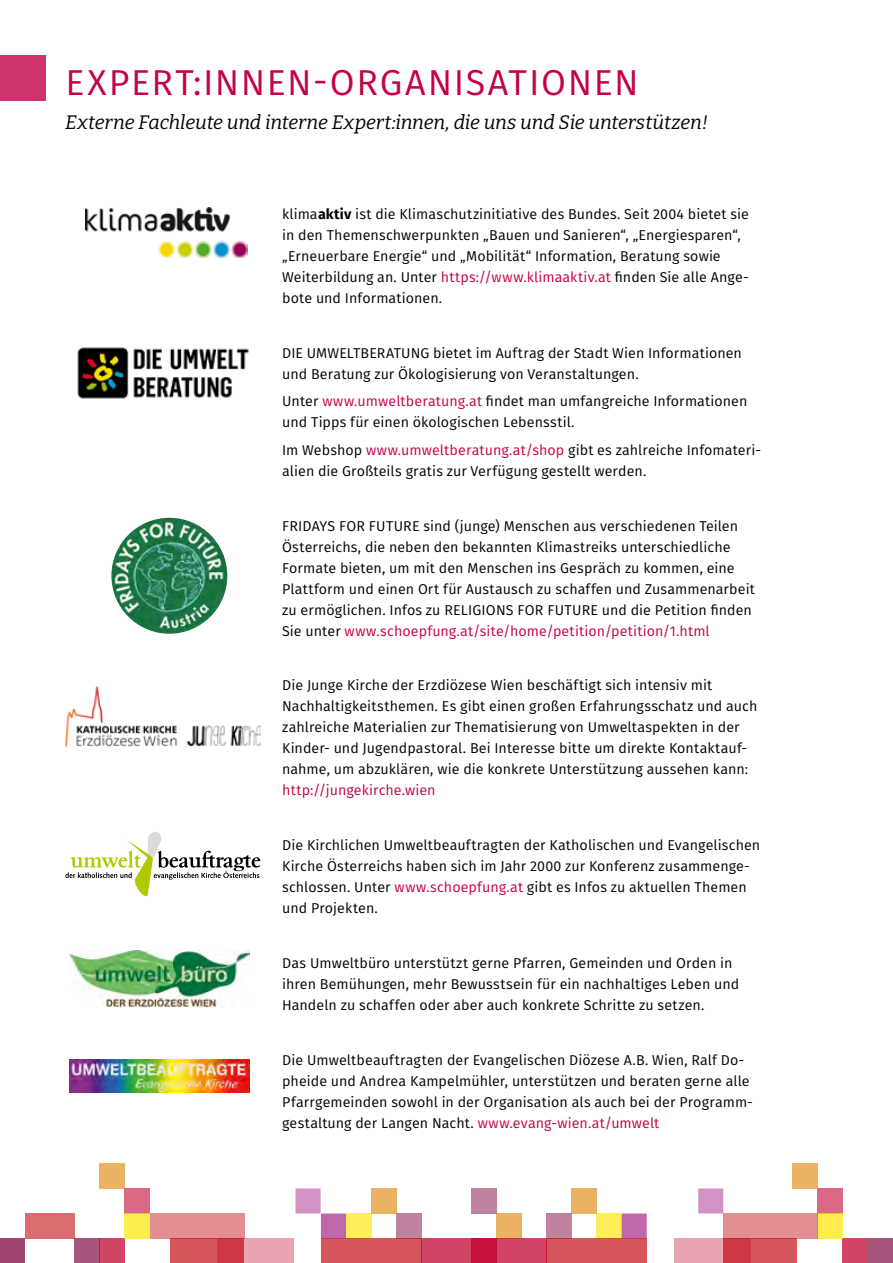
<style>
.page{position:relative;width:893px;height:1263px;background:#fff}
.page>*{position:absolute;margin:0;border:0;box-sizing:border-box;transform-origin:0 0}
.t1{font:36px "Fira Sans";letter-spacing:.045em;color:#c40049}
.t2{font:italic 19.5px "Bitter";letter-spacing:-.015em;color:#000}
.t3{font:14.25px/21px "Fira Sans";letter-spacing:.01em;color:#000}
.t4{font:14.25px "Fira Sans";color:#c40049}
.s1{font-weight:700}
.s2{color:#c40049}
</style>
<div class="page">
<div style="left:0;top:56px;width:45px;height:45px;background:#cf336d"></div>
<img style="left:77px;top:347px;width:172px;height:52px">
<img style="left:85px;top:208px;width:162px;height:49px">
<img style="left:111px;top:518px;width:116px;height:116px;border-radius:58px">
<svg style="left:65px;top:832px;width:195px;height:65px"></svg>
<img style="left:70px;top:950px;width:179px;height:57px">
<div style="left:496px;top:1213px;width:25px;height:25px;background:#ecb264"></div>
<div style="left:868px;top:1238px;width:25px;height:25px;background:#a7557d"></div>
<div style="left:546px;top:1213px;width:26px;height:25px;background:#be829f"></div>
<div style="left:843px;top:1238px;width:25px;height:25px;background:#d34566"></div>
<div style="left:471px;top:1238px;width:75px;height:25px;background:#d34566"></div>
<div style="left:818px;top:1188px;width:25px;height:25px;background:#db6984"></div>
<div style="left:597px;top:1213px;width:25px;height:25px;background:#ffed5a"></div>
<div style="left:818px;top:1213px;width:25px;height:25px;background:#ffec4d"></div>
<svg style="left:622px;top:1213px;width:25px;height:25px"></svg>
<svg style="left:698px;top:1188px;width:25px;height:25px"></svg>
<div style="left:572px;top:1188px;width:25px;height:25px;background:#ecb264"></div>
<div style="left:793px;top:1163px;width:25px;height:25px;background:#ecb264"></div>
<div style="left:674px;top:1238px;width:77px;height:25px;background:#e9a4b4"></div>
<div style="left:723px;top:1213px;width:95px;height:25px;background:#e38e91"></div>
<svg style="left:723px;top:1238px;width:74px;height:25px;background:#d34950"></svg>
<div style="left:546px;top:1238px;width:101px;height:25px;background:#d6575b"></div>
<div style="left:471px;top:1188px;width:25px;height:25px;background:#be829f"></div>
<div style="left:75px;top:1238px;width:25px;height:25px;background:#a7557d"></div>
<div style="left:0;top:1238px;width:25px;height:25px;background:#9f4570"></div>
<div style="left:396px;top:1213px;width:25px;height:25px;background:#be829f"></div>
<div style="left:100px;top:1238px;width:25px;height:25px;background:#d34566"></div>
<svg style="left:421px;top:1238px;width:75px;height:25px;background:#ce3357"></svg>
<div style="left:125px;top:1188px;width:25px;height:25px;background:#db6984"></div>
<div style="left:346px;top:1213px;width:25px;height:25px;background:#ffed5a"></div>
<div style="left:125px;top:1213px;width:25px;height:25px;background:#ffec4d"></div>
<svg style="left:295px;top:1188px;width:51px;height:50px"></svg>
<div style="left:371px;top:1188px;width:25px;height:25px;background:#ecb264"></div>
<div style="left:99px;top:1163px;width:25px;height:25px;background:#ecb264"></div>
<div style="left:25px;top:1213px;width:50px;height:25px;background:#db6d71"></div>
<div style="left:217px;top:1238px;width:76px;height:25px;background:#e9a4b4"></div>
<div style="left:150px;top:1213px;width:94px;height:25px;background:#e38e91"></div>
<svg style="left:170px;top:1238px;width:74px;height:25px;background:#d34a50"></svg>
<div style="left:321px;top:1238px;width:100px;height:25px;background:#d6575b"></div>
<img style="left:65px;top:687px;width:195px;height:59px">
<img style="left:70px;top:1059px;width:179px;height:33px">
<h1 class="t1" style="left:65px;top:56px;width:21px">Exp</h1>
<h1 class="t1" style="left:131px;top:56px;width:509px">ert:innen-organisationen</h1>
<h2 class="t2" style="left:65px;top:108px;width:644px">Externe Fachleute und interne Expert:innen, die uns und Sie unterstützen!</h2>
<p class="t3" style="left:282px;top:203px;width:468px">klima<span class="s1">aktiv</span> ist die Klimaschutzinitiative des Bundes. Seit 2004 bietet sie in den Themenschwerpunkten „Bauen und Sanieren“, „Energiesparen“, „Erneuerbare Energie“ und „Mobilität“ I nformation, Beratung sowie Weiterbildung an. U nter <span class="s2">https://www.klimaaktiv.at</span> finden Sie alle Ange&shy;bote und I nformationen.</p>
<p class="t3" style="left:282px;top:342px;width:461px;text-indent:151px">bietet im Auftrag der Stadt Wien I nformationen und Beratung zur Ökologisierung von Veranstaltungen.</p>
<p class="t3" style="left:282px;top:391px;width:467px">U nter <span class="s2">www.umweltberatung.at</span> findet man umfangreiche I nformationen und Tipps für einen ökologischen Lebensstil.</p>
<p class="t3" style="left:282px;top:439px;width:480px">I m Webshop <span class="s2">www.umweltberatung.at/shop</span> gibt es zahlreiche I nfomateri&shy;alien die Großteils gratis zur Verfügung gestellt werden.</p>
<p class="t3" style="left:282px;top:515px;width:474px">Fridays For Future sind (junge) Menschen aus verschiedenen Teilen Österreichs, die neben den bekannten Klimastreiks unterschiedliche Formate bieten, um mit den Menschen ins Gespräch zu kommen, eine Plattform und einen Ort für Austausch zu schaffen und Zusammenarbeit zu ermöglichen. I nfos zu Religions For Future und die Petition finden Sie unter <span class="s2">www.schoepfung.at/site/home/petition/petition/1.html</span></p>
<p class="t3" style="left:282px;top:342px;width:8px">DIE</p>
<p class="t3" style="left:307px;top:342px;width:42px">UMWELTBERATUNG</p>
<p class="t3" style="left:282px;top:675px;width:477px">Die Junge Kirche der Erzdiözese Wien beschäftigt sich intensiv mit Nachhaltigkeitsthemen. Es gibt einen großen Erfahrungsschatz und auch zahlreiche Materialien zur Thematisierung von U mweltaspekten in der Kinder- und Jugendpastoral. Bei I nteresse bitte um direkte Kontaktauf&shy;nahme, um abzuklären, wie die konkrete U nterstützung aussehen kann:</p>
<p class="t4" style="left:282px;top:780px;width:155px">http://jungekirche.wien</p>
<p class="t3" style="left:282px;top:834px;width:480px">Die Kirchlichen U mweltbeauftragten der Katholischen und Evangelischen Kirche Österreichs haben sich im Jahr 2000 zur Konferenz zusammenge&shy;schlossen. U nter <span class="s2">www.schoepfung.at</span> gibt es I nfos zu aktuellen Themen und Projekten.</p>
<p class="t3" style="left:282px;top:952px;width:459px">Das U mweltbüro unterstützt gerne Pfarren, Gemeinden und Orden in ihren Bemühungen, mehr Bewusstsein für ein nachhaltiges Leben und<br>Handeln zu schaffen oder aber auch konkrete Schritte zu setzen.</p>
<p class="t3" style="left:282px;top:1049px;width:472px">Die U mweltbeauftragten der Evangelischen Diözese A.B. Wien, Ralf Do&shy;pheide und Andrea Kampelmühler, unterstützen und beraten gerne alle Pfarrgemeinden sowohl in der Organisation als auch bei der Programm&shy;gestaltung der Langen N acht. <span class="s2">www.evang-wien.at/umwelt</span></p>
</div>
